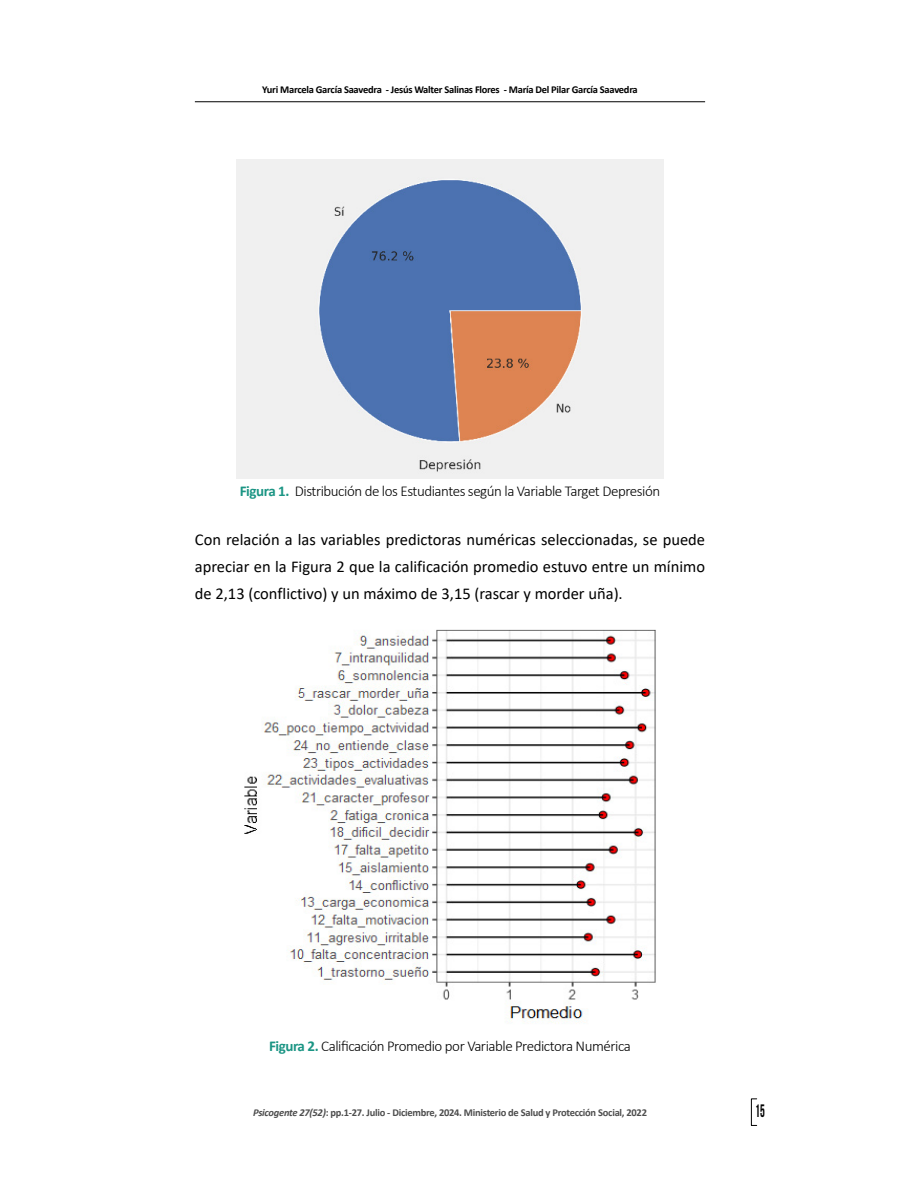
<style>
.page{position:relative;width:900px;height:1200px;background:#fff}
.page>*{position:absolute;margin:0;border:0;box-sizing:border-box;transform-origin:0 0}
.t1{font:700 18px "Bebas Neue";color:#000;scale:.67 1}
.t2{font:16.5px/27px "Calibri";color:#000;text-align:justify}
.t3{font:300 15px "Calibri";letter-spacing:-.03em;color:#000}
.t4{font:700 10.5px "Calibri";letter-spacing:-.025em;color:#4d4d4d}
.t5{font:700 10.5px "Calibri";letter-spacing:-.025em;color:#000}
.s1{font-weight:700;color:#1b9584}
.s2{font-style:italic}
</style>
<div class="page">
<div style="left:751px;top:1098px;width:6px;height:28px;border:1px solid #000"></div>
<hr style="left:195px;top:101px;width:510px;height:1px;background:#000">
<img style="left:236px;top:159px;width:428px;height:320px">
<img style="left:244px;top:629px;width:412px;height:395px">
<p class="t5" style="left:262px;top:82px;width:377px">Yuri Marcela García Saavedra - Jesús Walter Salinas Flores - María Del Pilar García Saavedra</p>
<p class="t3" style="left:240px;top:482px;width:422px"><span class="s1">Figura 1.</span> Distribución de los Estudiantes según la Variable Target Depresión</p>
<p class="t2" style="left:195px;top:526px;width:512px">Con relación a las variables predictoras numéricas seleccionadas, se puede apreciar en la Figura 2 que la calificación promedio estuvo entre un mínimo de 2,13 (conflictivo) y un máximo de 3,15 (rascar y morder uña).</p>
<p class="t3" style="left:269px;top:1037px;width:363px"><span class="s1">Figura 2.</span> Calificación Promedio por Variable Predictora Numérica</p>
<p class="t4" style="left:253px;top:1105px;width:395px"><span class="s2">Psicogente 27(52)</span>: pp.1-27. Julio - Diciembre, 2024. Ministerio de Salud y Protección Social, 2022</p>
<p class="t1" style="left:755px;top:1101px;width:16px">15</p>
</div>
